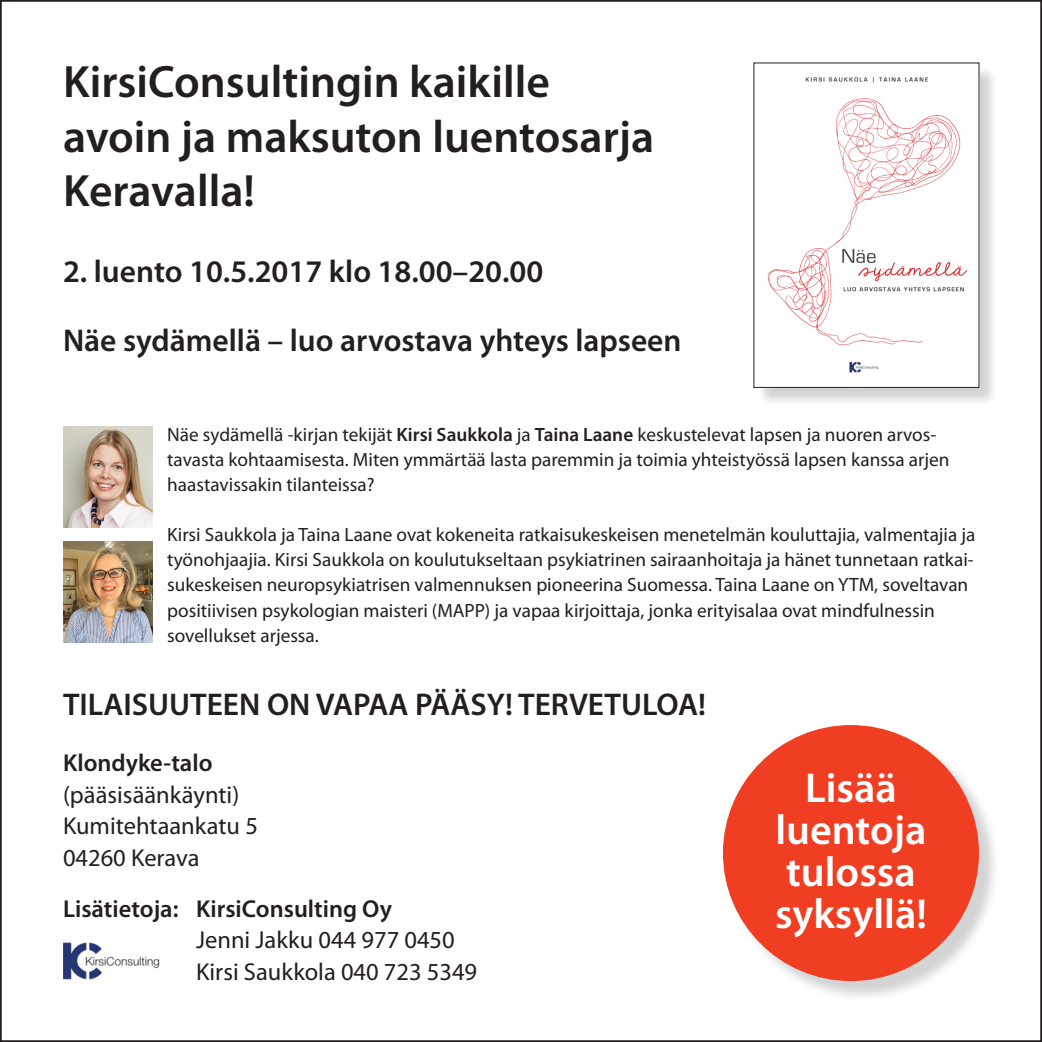
<style>
.page{position:relative;width:1042px;height:1042px;background:#fff}
.page>*{position:absolute;margin:0;border:0;box-sizing:border-box;transform-origin:0 0}
.t1{font:600 45.5px/54.6px "Myriad Pro";color:#231f20}
.t2{font:600 42px/42px "Myriad Pro";color:#fff}
.t3{font:600 31.5px "Myriad Pro";color:#231f20}
.t4{font:24.5px "Myriad Pro";color:#231f20}
.t5{font:600 24.5px "Myriad Pro";color:#231f20}
.t6{font:19.25px/25.2px "Myriad Pro";color:#231f20}
.s1{font-weight:600}
</style>
<div class="page">
<div style="left:756px;top:65px;width:242px;height:342px;background:#231f20;opacity:.2"></div>
<img style="left:756px;top:65px;width:221px;height:321px">
<img style="left:63px;top:942px;width:97px;height:38px">
<div style="left:725px;top:727px;width:276px;height:276px;background:#231f20;opacity:.2"></div>
<div style="left:723px;top:725px;width:256px;height:256px;background:#ef3e22;border-radius:50%"></div>
<img style="left:63px;top:426px;width:89px;height:101px">
<img style="left:63px;top:541px;width:89px;height:101px">
<p class="t1" style="left:63px;top:53px;width:488px">KirsiConsultingin kaikille</p>
<p class="t1" style="left:63px;top:108px;width:593px">avoin ja maksuton luentosarja<br>Keravalla!</p>
<p class="t3" style="left:63px;top:251px;width:482px">2. luento 10.5.2017 klo 18.00–20.00</p>
<p class="t3" style="left:63px;top:321px;width:620px">Näe sydämellä – luo arvostava yhteys lapseen</p>
<p class="t6" style="left:167px;top:421px;width:784px">Näe sydämellä -kirjan tekijät <span class="s1">Kirsi Saukkola</span> ja <span class="s1">Taina Laane</span> keskustelevat lapsen ja nuoren arvos&shy;tavasta kohtaamisesta. Miten ymmärtää lasta paremmin ja toimia yhteistyössä lapsen kanssa arjen haastavissakin tilanteissa?</p>
<p class="t6" style="left:167px;top:522px;width:810px">Kirsi Saukkola ja Taina Laane ovat kokeneita ratkaisukeskeisen menetelmän kouluttajia, valmentajia ja työnohjaajia. Kirsi Saukkola on koulutukseltaan psykiatrinen sairaanhoitaja ja hänet tunnetaan ratkai&shy;sukeskeisen neuropsykiatrisen valmennuksen pioneerina Suomessa. Taina Laane on YTM, soveltavan positiivisen psykologian maisteri (MAPP) ja vapaa kirjoittaja, jonka erityisalaa ovat mindfulnessin sovellukset arjessa.</p>
<p class="t3" style="left:63px;top:684px;width:644px">TILAISUUTEEN ON VAPAA PÄÄSY! TERVETULOA!</p>
<p class="t5" style="left:63px;top:747px;width:151px">Klondyke-talo</p>
<p class="t4" style="left:63px;top:779px;width:178px">(pääsisäänkäynti)</p>
<p class="t4" style="left:63px;top:811px;width:196px">Kumitehtaankatu 5</p>
<p class="t4" style="left:63px;top:842px;width:138px">04260 Kerava</p>
<p class="t5" style="left:63px;top:892px;width:330px">Lisätietoja: KirsiConsulting Oy</p>
<p class="t4" style="left:196px;top:924px;width:260px">Jenni Jakku 044 977 0450</p>
<p class="t4" style="left:196px;top:956px;width:283px">Kirsi Saukkola 040 723 5349</p>
<p class="t2" style="left:805px;top:766px;width:93px">Lisää</p>
<p class="t2" style="left:775px;top:808px;width:153px">luentoja</p>
<p class="t2" style="left:775px;top:850px;width:153px">tulossa syksyllä!</p>
</div>
